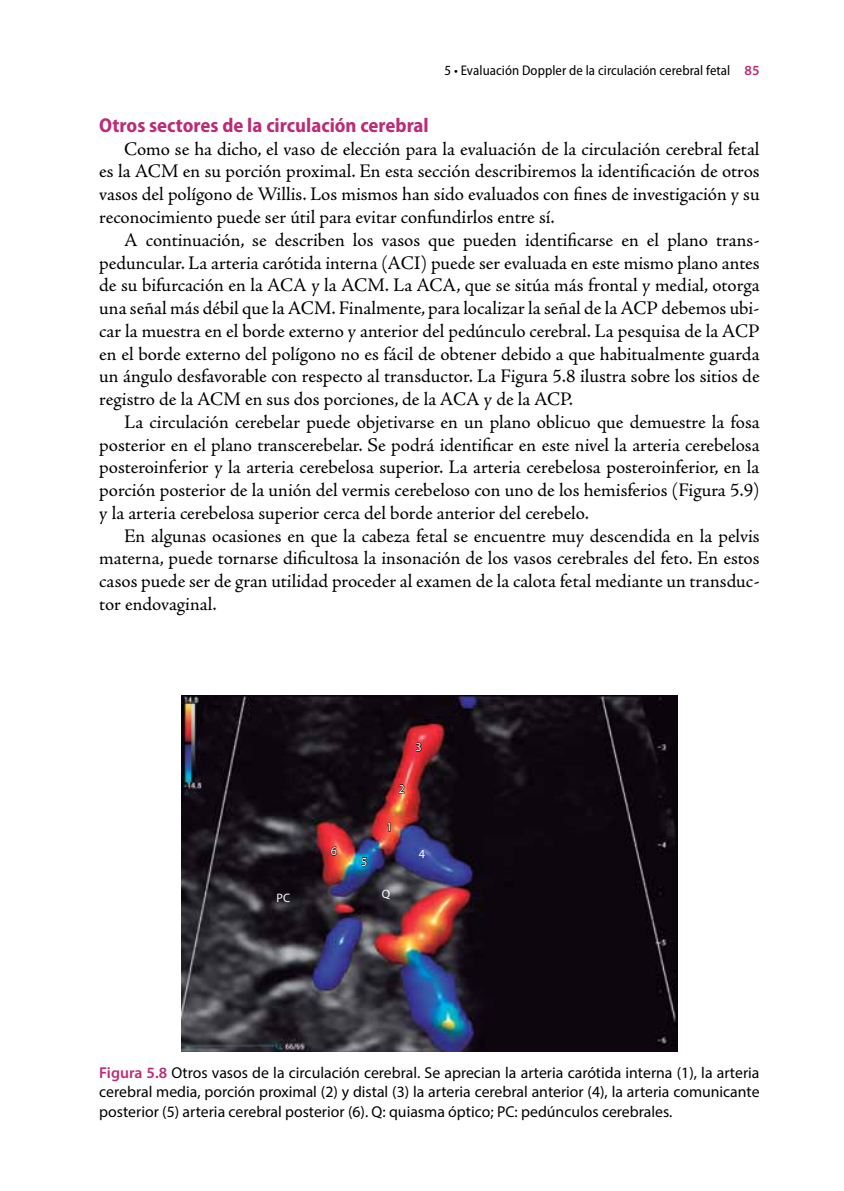
<style>
.page{position:relative;width:844px;height:1191px;background:#fff}
.page>*{position:absolute;margin:0;border:0;box-sizing:border-box;transform-origin:0 0}
.t1{font:700 semi-condensed 20.12px "Myriad Pro";color:#bb2c77}
.t2{font:19.25px/22.8px "Adobe Jenson Pro";color:#000;text-align:justify}
.t3{font:15.75px/19.2px "Myriad Pro";color:#000;text-align:justify}
.t4{font:semi-condensed 14px "Myriad Pro";letter-spacing:.005em;color:#000}
.t5{font:12.25px "Myriad Pro";color:#fff}
.s1{font-weight:600;font-stretch:normal;color:#bb2c77}
.s2{font-weight:600;color:#bb2c77}
</style>
<div class="page">
<img style="left:181px;top:696px;width:496px;height:355px">
<svg style="left:386px;top:822px;width:5px;height:10px"></svg>
<svg style="left:397px;top:784px;width:8px;height:9px"></svg>
<svg style="left:415px;top:742px;width:7px;height:10px"></svg>
<svg style="left:360px;top:857px;width:7px;height:9px"></svg>
<svg style="left:330px;top:846px;width:7px;height:10px"></svg>
<p class="t4" style="left:444px;top:63px;width:316px">5 • Evaluación Doppler de la circulación cerebral fetal <span class="s1">85</span></p>
<p class="t1" style="left:99px;top:114px;width:331px">Otros sectores de la circulación cerebral</p>
<p class="t2" style="left:99px;top:138px;width:661px;text-indent:25px">Como se ha dicho, el vaso de elección para la evaluación de la circulación cerebral fetal es la ACM en su porción proximal. En esta sección describiremos la identificación de otros vasos del polígono de Willis. Los mismos han sido evaluados con fines de investigación y su reconocimiento puede ser útil para evitar confundirlos entre sí.</p>
<p class="t2" style="left:99px;top:229px;width:661px;text-indent:25px">A continuación, se describen los vasos que pueden identificarse en el plano trans&shy;peduncular. La arteria carótida interna (ACI) puede ser evaluada en este mismo plano antes de su bifurcación en la ACA y la ACM. La ACA, que se sitúa más frontal y medial, otorga una señal más débil que la ACM. Finalmente, para localizar la señal de la ACP debemos ubi&shy;car la muestra en el borde externo y anterior del pedúnculo cerebral. La pesquisa de la ACP en el borde externo del polígono no es fácil de obtener debido a que habitualmente guarda un ángulo desfavorable con respecto al transductor. La Figura 5.8 ilustra sobre los sitios de registro de la ACM en sus dos porciones, de la ACA y de la ACP.</p>
<p class="t2" style="left:99px;top:411px;width:661px;text-indent:25px">La circulación cerebelar puede objetivarse en un plano oblicuo que demuestre la fosa posterior en el plano transcerebelar. Se podrá identificar en este nivel la arteria cerebelosa posteroinferior y la arteria cerebelosa superior. La arteria cerebelosa posteroinferior, en la porción posterior de la unión del vermis cerebeloso con uno de los hemisferios (Figura 5.9) y la arteria cerebelosa superior cerca del borde anterior del cerebelo.</p>
<p class="t2" style="left:99px;top:524px;width:661px;text-indent:25px">En algunas ocasiones en que la cabeza fetal se encuentre muy descendida en la pelvis materna, puede tornarse dificultosa la insonación de los vasos cerebrales del feto. En estos casos puede ser de gran utilidad proceder al examen de la calota fetal mediante un transduc&shy;tor endovaginal.</p>
<p class="t5" style="left:415px;top:739px;width:8px">3</p>
<p class="t5" style="left:398px;top:781px;width:8px">2</p>
<p class="t5" style="left:330px;top:843px;width:8px">6</p>
<p class="t5" style="left:361px;top:854px;width:8px">5</p>
<p class="t5" style="left:386px;top:819px;width:8px">1</p>
<p class="t5" style="left:276px;top:890px;width:15px">PC</p>
<p class="t5" style="left:381px;top:886px;width:10px">Q</p>
<p class="t5" style="left:419px;top:846px;width:8px">4</p>
<p class="t3" style="left:99px;top:1062px;width:661px"><span class="s2">Figura 5.8</span> Otros vasos de la circulación cerebral. Se aprecian la arteria carótida interna (1), la arteria cerebral media, porción proximal (2) y distal (3) la arteria cerebral anterior (4), la arteria comunicante posterior (5) arteria cerebral posterior (6). Q: quiasma óptico; PC: pedúnculos cerebrales.</p>
</div>
